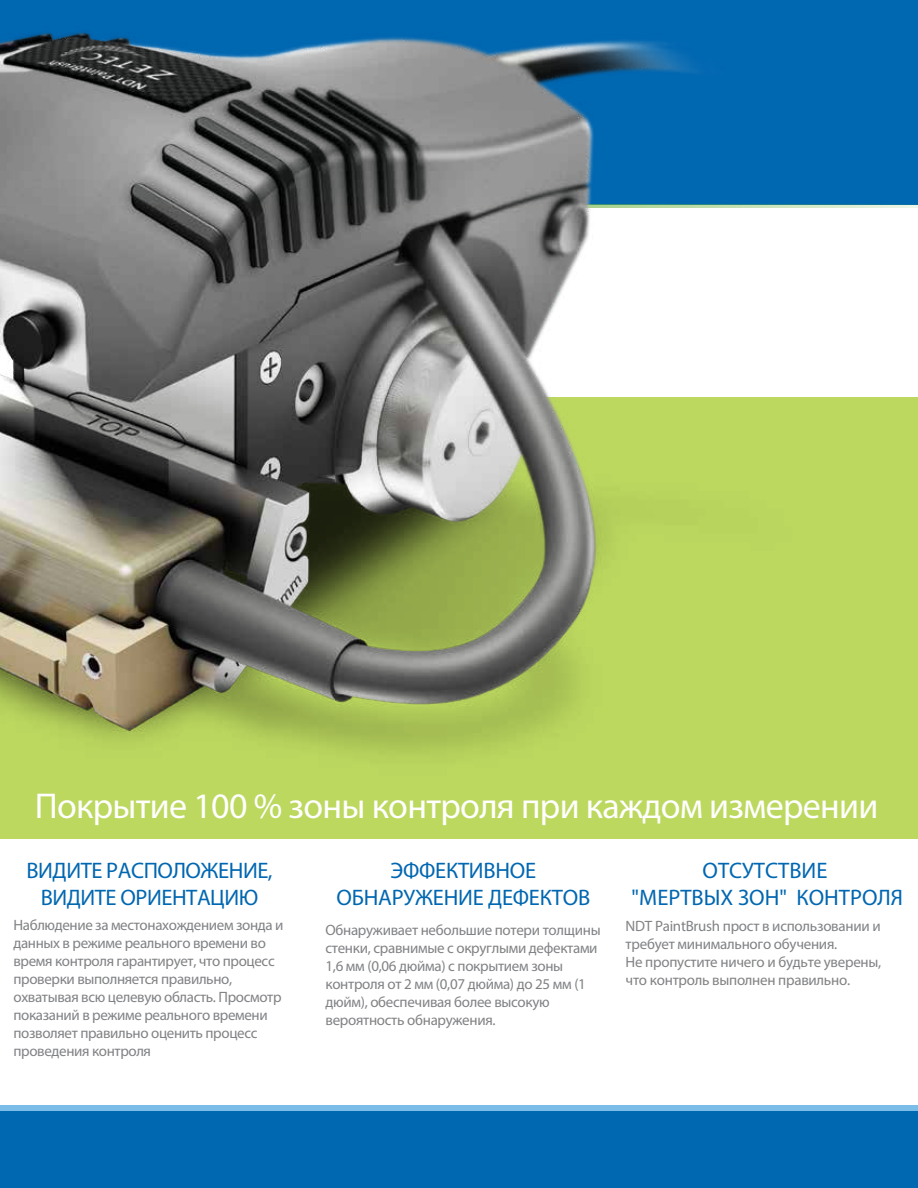
<style>
.page{position:relative;width:918px;height:1188px;background:#fff}
.page>*{position:absolute;margin:0;border:0;box-sizing:border-box;transform-origin:0 0}
.t1{font:36px "Myriad Pro";letter-spacing:-.02em;color:#fff}
.t2{font:22.5px/27px "Myriad Pro";letter-spacing:-.01em;color:#0067b1;text-align:center}
.t3{font:15px/18px "Myriad Pro";letter-spacing:-.02em;color:#808285}
</style>
<div class="page">
<div style="left:0;top:1111px;width:918px;height:77px;background:#0067b1"></div>
<div style="left:0;top:1105px;width:918px;height:6px;background:#79bde8"></div>
<img style="left:0;top:0;width:913px;height:837px">
<h1 class="t1" style="left:35px;top:783px;width:845px">Покрытие 100 % зоны контроля при каждом измерении</h1>
<h2 class="t2" style="left:27px;top:856px;width:248px">ВИДИТЕ РАСПОЛОЖЕНИЕ,<br>ВИДИТЕ ОРИЕНТАЦИЮ</h2>
<p class="t3" style="left:14px;top:916px;width:271px">Наблюдение за местонахождением зонда и данных в режиме реального времени во время контроля гарантирует, что процесс проверки выполняется правильно, охватывая всю целевую область. Просмотр показаний в режиме реального времени позволяет правильно оценить процесс проведения контроля</p>
<h2 class="t2" style="left:337px;top:856px;width:255px">ЭФФЕКТИВНОЕ<br>ОБНАРУЖЕНИЕ ДЕФЕКТОВ</h2>
<p class="t3" style="left:325px;top:920px;width:277px">Обнаруживает небольшие потери толщины стенки, сравнимые с округлыми дефектами 1,6 мм (0,06 дюйма) с покрытием зоны контроля от 2 мм (0,07 дюйма) до 25 мм (1 дюйм), обеспечивая более высокую вероятность обнаружения.</p>
<h2 class="t2" style="left:632px;top:856px;width:273px">ОТСУТСТВИЕ<br>"МЕРТВЫХ ЗОН" КОНТРОЛЯ</h2>
<p class="t3" style="left:626px;top:916px;width:257px">NDT PaintBrush прост в использовании и требует минимального обучения.<br>Не пропустите ничего и будьте уверены, что контроль выполнен правильно.</p>
</div>
